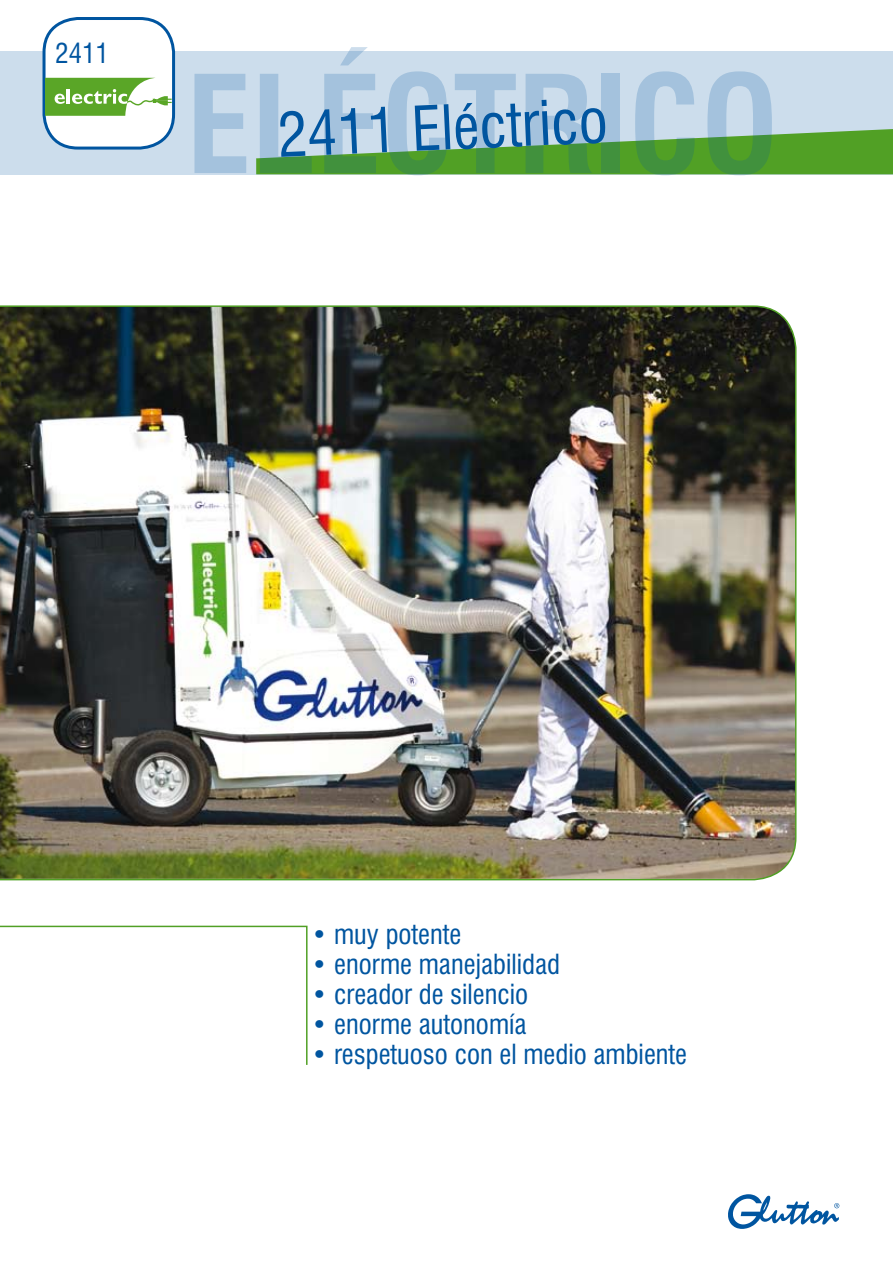
<style>
.page{position:relative;width:893px;height:1263px;background:#fff}
.page>*{position:absolute;margin:0;border:0;box-sizing:border-box;transform-origin:0 0}
.t1{font:700 condensed 132px "Swiss 721 BT";color:#0055a0}
.t2{font:condensed 60px "Swiss 721 BT";color:#0055a0}
.t3{font:condensed 27px "Swiss 721 BT";color:#0055a0}
</style>
<div class="page">
<svg style="left:728px;top:1194px;width:111px;height:35px"></svg>
<div style="left:0;top:51px;width:893px;height:123px;background:#ccddec"></div>
<svg style="left:256px;top:129px;width:637px;height:45px"></svg>
<div style="left:44px;top:19px;width:130px;height:129px;background:#fff;border-radius:34px"></div>
<div style="left:43px;top:17px;width:132px;height:133px;border:3px solid #0055a0;border-radius:34px"></div>
<svg style="left:46px;top:78px;width:126px;height:38px"></svg>
<svg style="left:0;top:925px;width:308px;height:140px"></svg>
<img style="left:0;top:305px;width:796px;height:575px">
<p class="t3" style="left:55px;top:37px;width:55px">2411</p>
<h1 class="t1" style="left:186px;top:46px;width:594px">ELéCTRICo</h1>
<h2 class="t2" style="left:275px;top:101px;width:332px;rotate:-3deg">2411 Eléctrico</h2>
<p class="t3" style="left:311px;top:917px;width:151px">• muy potente</p>
<p class="t3" style="left:311px;top:947px;width:250px">• enorme manejabilidad</p>
<p class="t3" style="left:311px;top:977px;width:218px">• creador de silencio</p>
<p class="t3" style="left:311px;top:1007px;width:217px">• enorme autonomía</p>
<p class="t3" style="left:311px;top:1037px;width:377px">• respetuoso con el medio ambiente</p>
</div>
